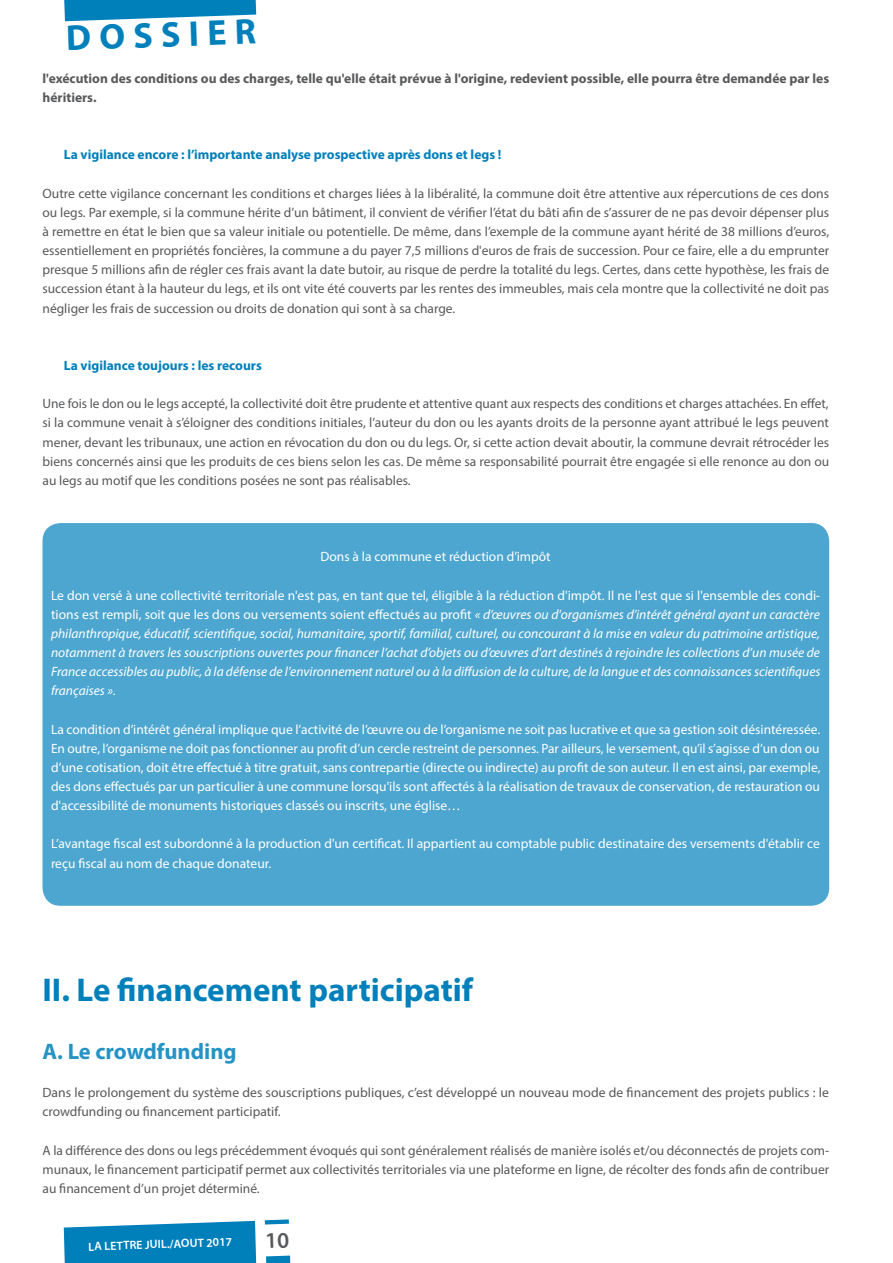
<style>
.page{position:relative;width:893px;height:1263px;background:#fff}
.page>*{position:absolute;margin:0;border:0;box-sizing:border-box;transform-origin:0 0}
.t1{font:700 36px "Myriad Pro";color:#0080bb}
.t2{font:700 33px "Myriad Pro";color:#0080bb}
.t3{font:700 22.5px "Myriad Pro";color:#2693c5}
.t4{font:13.5px/19.2px "Myriad Pro";color:#58595b;text-align:justify}
.t5{font:13.5px/19.2px "Myriad Pro";color:#fff;text-align:justify}
.t6{font:italic 13.5px/19.2px "Myriad Pro";color:#fff;text-align:justify}
.t7{font:700 13.5px/19.2px "Myriad Pro";color:#58595b}
.t8{font:700 13.5px "Myriad Pro";color:#0080bb}
.t9{font:600 12px "Myriad Pro";color:#fff}
.s1{font-style:normal}
</style>
<div class="page">
<svg style="left:265px;top:1219px;width:24px;height:5px"></svg>
<svg style="left:266px;top:1255px;width:24px;height:8px"></svg>
<svg style="left:64px;top:1221px;width:193px;height:42px;background:#158ac0"></svg>
<svg style="left:64px;top:0;width:192px;height:21px;background:#2692c5"></svg>
<div style="left:43px;top:523px;width:786px;height:383px;background:#4da6cf;border-radius:18px"></div>
<h1 class="t1" style="left:65px;top:15px;width:192px;rotate:-2deg">DOSSIER</h1>
<p class="t7" style="left:43px;top:68px;width:788px">l'exécution des conditions ou des charges, telle qu'elle était prévue à l'origine, redevient possible, elle pourra être demandée par les héritiers.</p>
<p class="t8" style="left:64px;top:146px;width:439px">La vigilance encore : l’importante analyse prospective après dons et legs !</p>
<p class="t4" style="left:43px;top:183px;width:788px">Outre cette vigilance concernant les conditions et charges liées à la libéralité, la commune doit être attentive aux répercutions de ces dons ou legs. Par exemple, si la commune hérite d’un bâtiment, il convient de vérifier l’état du bâti afin de s’assurer de ne pas devoir dépenser plus à remettre en état le bien que sa valeur initiale ou potentielle. De même, dans l’exemple de la commune ayant hérité de 38 millions d’euros, essentiellement en propriétés foncières, la commune a du payer 7,5 millions d'euros de frais de succession. Pour ce faire, elle a du emprunter presque 5 millions afin de régler ces frais avant la date butoir, au risque de perdre la totalité du legs. Certes, dans cette hypothèse, les frais de succession étant à la hauteur du legs, et ils ont vite été couverts par les rentes des immeubles, mais cela montre que la collectivité ne doit pas négliger les frais de succession ou droits de donation qui sont à sa charge.</p>
<p class="t8" style="left:64px;top:357px;width:200px">La vigilance toujours : les recours</p>
<p class="t4" style="left:43px;top:394px;width:788px">Une fois le don ou le legs accepté, la collectivité doit être prudente et attentive quant aux respects des conditions et charges attachées. En effet, si la commune venait à s’éloigner des conditions initiales, l’auteur du don ou les ayants droits de la personne ayant attribué le legs peuvent mener, devant les tribunaux, une action en révocation du don ou du legs. Or, si cette action devait aboutir, la commune devrait rétrocéder les biens concernés ainsi que les produits de ces biens selon les cas. De même sa responsabilité pourrait être engagée si elle renonce au don ou au legs au motif que les conditions posées ne sont pas réalisables.</p>
<p class="t5" style="left:320px;top:547px;width:232px">Dons à la commune et réduction d’impôt</p>
<p class="t6" style="left:51px;top:585px;width:771px"><span class="s1">Le don versé à une collectivité territoriale n'est pas, en tant que tel, éligible à la réduction d'impôt. Il ne l'est que si l'ensemble des condi&shy;tions est rempli, soit que les dons ou versements soient effectués au profit</span> « d’œuvres ou d'organismes d’intérêt général ayant un caractère philanthropique, éducatif, scientifique, social, humanitaire, sportif, familial, culturel, ou concourant à la mise en valeur du patrimoine artistique, notamment à travers les souscriptions ouvertes pour financer l’achat d’objets ou d’œuvres d'art destinés à rejoindre les collections d’un musée de France accessibles au public, à la défense de l'environnement naturel ou à la diffusion de la culture, de la langue et des connaissances scientifiques françaises »<span class="s1">.</span></p>
<p class="t5" style="left:51px;top:719px;width:771px">La condition d’intérêt général implique que l’activité de l’œuvre ou de l’organisme ne soit pas lucrative et que sa gestion soit désintéressée.<br>En outre, l’organisme ne doit pas fonctionner au profit d’un cercle restreint de personnes. Par ailleurs, le versement, qu’il s’agisse d’un don ou d’une cotisation, doit être effectué à titre gratuit, sans contrepartie (directe ou indirecte) au profit de son auteur. Il en est ainsi, par exemple, des dons effectués par un particulier à une commune lorsqu'ils sont affectés à la réalisation de travaux de conservation, de restauration ou d'accessibilité de monuments historiques classés ou inscrits, une église…</p>
<p class="t5" style="left:51px;top:834px;width:770px">L’avantage fiscal est subordonné à la production d'un certificat. Il appartient au comptable public destinataire des versements d'établir ce reçu fiscal au nom de chaque donateur.</p>
<h2 class="t2" style="left:43px;top:969px;width:432px">II. Le financement participatif</h2>
<h3 class="t3" style="left:43px;top:1036px;width:196px">A. Le crowdfunding</h3>
<p class="t4" style="left:43px;top:1083px;width:788px">Dans le prolongement du système des souscriptions publiques, c’est développé un nouveau mode de financement des projets publics : le crowdfunding ou financement participatif.</p>
<p class="t4" style="left:43px;top:1140px;width:788px">A la différence des dons ou legs précédemment évoqués qui sont généralement réalisés de manière isolés et/ou déconnectés de projets com&shy;munaux, le financement participatif permet aux collectivités territoriales via une plateforme en ligne, de récolter des fonds afin de contribuer au financement d’un projet déterminé.</p>
<p class="t9" style="left:88px;top:1239px;width:145px;rotate:-2deg">LA LETTRE JUIL./AOUT 2017</p>
</div>
